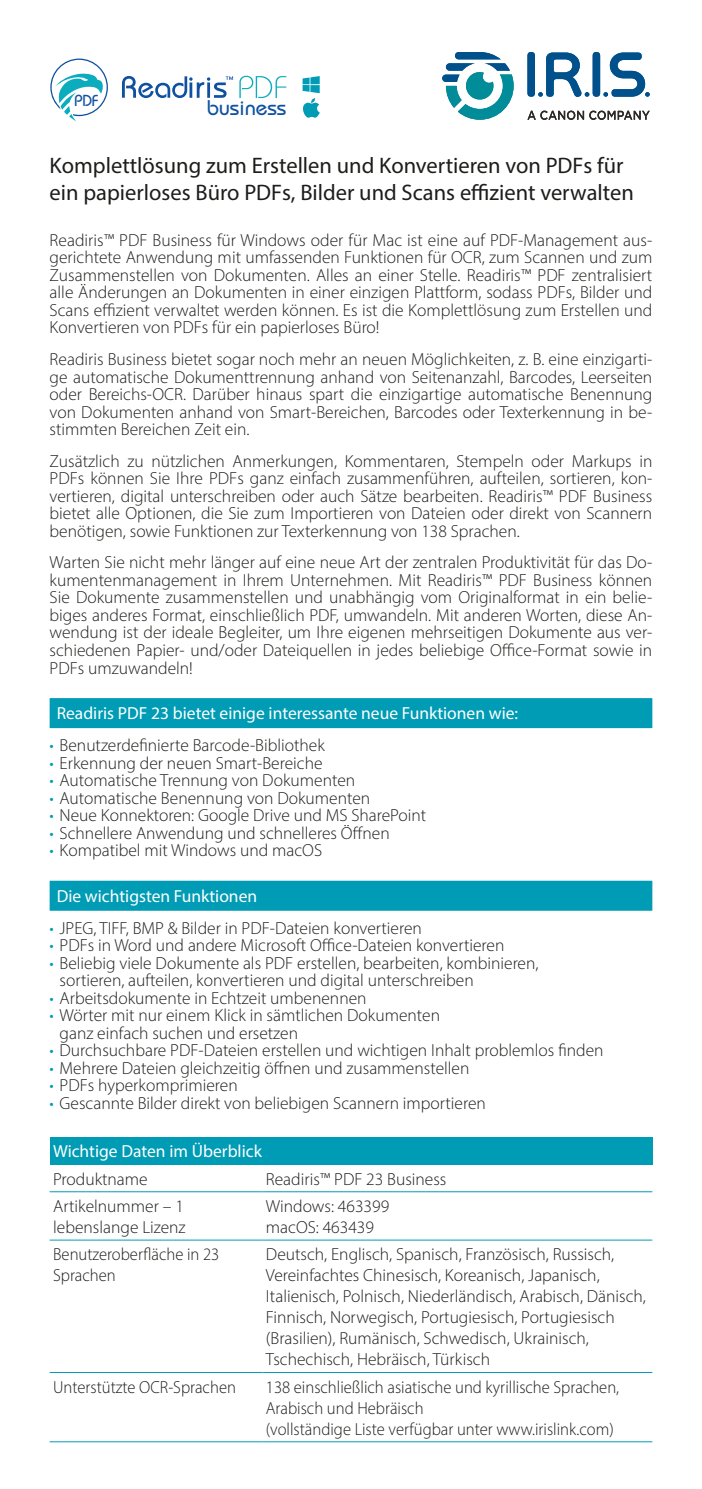
<style>
.page{position:relative;width:702px;height:1489px;background:#fff}
.page>*{position:absolute;margin:0;border:0;box-sizing:border-box;transform-origin:0 0}
.slogan{font:22.5px/27px "Myriad Pro";color:#1d1d1b}
.t1{font:500 21.25px "Bauhaus Std";color:#0f51a0}
.texte{font:300 17.5px/17.5px "Myriad Pro";color:#1d1d1b;text-align:justify}
.texte-2{font:300 17.5px/21px "Myriad Pro";color:#1d1d1b;scale:.95 1}
.text_table{font:300 17.5px/21px "Myriad Pro";color:#1d1d1b}
.subtitle{font:17.5px "Myriad Pro";color:#fff}
.title_table{font:17.5px "Myriad Pro";color:#fff}
.t2{font:500 16px "Bauhaus Std";color:#0f51a0}
.s1{color:#009cb5}
</style>
<div class="page">
<div style="left:50px;top:698px;width:602px;height:30px;background:#009cb5"></div>
<div style="left:50px;top:880px;width:602px;height:30px;background:#009cb5"></div>
<div style="left:50px;top:1137px;width:602px;height:27px;background:#009cb5"></div>
<hr style="left:50px;top:1191px;width:212px;height:1px;background:#009cb5">
<hr style="left:262px;top:1191px;width:390px;height:1px;background:#009cb5">
<hr style="left:50px;top:1239px;width:212px;height:1px;background:#009cb5">
<hr style="left:262px;top:1239px;width:390px;height:1px;background:#009cb5">
<hr style="left:50px;top:1371px;width:212px;height:1px;background:#009cb5">
<hr style="left:262px;top:1371px;width:390px;height:1px;background:#009cb5">
<hr style="left:50px;top:1441px;width:212px;height:1px;background:#009cb5">
<hr style="left:262px;top:1441px;width:390px;height:1px;background:#009cb5">
<svg style="left:122px;top:76px;width:111px;height:22px"></svg>
<svg style="left:239px;top:76px;width:47px;height:22px"></svg>
<svg style="left:50px;top:59px;width:58px;height:62px"></svg>
<svg style="left:302px;top:76px;width:18px;height:42px"></svg>
<svg style="left:442px;top:52px;width:71px;height:68px"></svg>
<svg style="left:527px;top:111px;width:122px;height:9px"></svg>
<div style="left:527px;top:52px;width:8px;height:45px;background:#00508c;border-radius:4px"></div>
<div style="left:592px;top:52px;width:8px;height:45px;background:#00508c;border-radius:4px"></div>
<svg style="left:603px;top:53px;width:46px;height:44px"></svg>
<svg style="left:538px;top:53px;width:51px;height:44px"></svg>
<p class="t2" style="left:74px;top:91px;width:25px">PDF</p>
<p class="t1" style="left:207px;top:95px;width:81px">business</p>
<p class="slogan" style="left:50px;top:151px;width:586px">Komplettlösung zum Erstellen und Konvertieren von PDFs für ein papierloses Büro PDFs, Bilder und Scans effizient verwalten</p>
<p class="texte" style="left:50px;top:231px;width:604px">Readiris™ PDF Business für Windows oder für Mac ist eine auf PDF-Management aus&shy;gerichtete Anwendung mit umfassenden Funktionen für OCR, zum Scannen und zum Zusammenstellen von Dokumenten. Alles an einer Stelle. Readiris™ PDF zentralisiert alle Änderungen an Dokumenten in einer einzigen Plattform, sodass PDFs, Bilder und Scans effizient verwaltet werden können. Es ist die Komplettlösung zum Erstellen und Konvertieren von PDFs für ein papierloses Büro!</p>
<p class="texte" style="left:50px;top:350px;width:604px">Readiris Business bietet sogar noch mehr an neuen Möglichkeiten, z. B. eine einzigarti&shy;ge automatische Dokumenttrennung anhand von Seitenanzahl, Barcodes, Leerseiten oder Bereichs-OCR. Darüber hinaus spart die einzigartige automatische Benennung von Dokumenten anhand von Smart-Bereichen, Barcodes oder Texterkennung in be&shy;stimmten Bereichen Zeit ein.</p>
<p class="texte" style="left:50px;top:452px;width:604px">Zusätzlich zu nützlichen Anmerkungen, Kommentaren, Stempeln oder Markups in PDFs können Sie Ihre PDFs ganz einfach zusammenführen, aufteilen, sortieren, kon&shy;vertieren, digital unterschreiben oder auch Sätze bearbeiten. Readiris™ PDF Business bietet alle Optionen, die Sie zum Importieren von Dateien oder direkt von Scannern benötigen, sowie Funktionen zur Texterkennung von 138 Sprachen.</p>
<p class="texte" style="left:50px;top:553px;width:604px">Warten Sie nicht mehr länger auf eine neue Art der zentralen Produktivität für das Do&shy;kumentenmanagement in Ihrem Unternehmen. Mit Readiris™ PDF Business können Sie Dokumente zusammenstellen und unabhängig vom Originalformat in ein belie&shy;biges anderes Format, einschließlich PDF, umwandeln. Mit anderen Worten, diese An&shy;wendung ist der ideale Begleiter, um Ihre eigenen mehrseitigen Dokumente aus ver&shy;schiedenen Papier- und/oder Dateiquellen in jedes beliebige Office-Format sowie in PDFs umzuwandeln!</p>
<p class="subtitle" style="left:57px;top:702px;width:463px">Readiris PDF 23 bietet einige interessante neue Funktionen wie:</p>
<p class="texte" style="left:50px;top:736px;width:277px"><span class="s1">•</span> Benutzerdefinierte Barcode-Bibliothek</p>
<p class="texte" style="left:50px;top:753px;width:274px"><span class="s1">•</span> Erkennung der neuen Smart-Bereiche</p>
<p class="texte" style="left:50px;top:771px;width:307px"><span class="s1">•</span> Automatische Trennung von Dokumenten</p>
<p class="texte" style="left:50px;top:788px;width:322px"><span class="s1">•</span> Automatische Benennung von Dokumenten</p>
<p class="texte" style="left:50px;top:806px;width:378px"><span class="s1">•</span> Neue Konnektoren: Google Drive und MS SharePoint</p>
<p class="texte" style="left:50px;top:823px;width:341px"><span class="s1">•</span> Schnellere Anwendung und schnelleres Öffnen</p>
<p class="texte" style="left:50px;top:841px;width:274px"><span class="s1">•</span> Kompatibel mit Windows und macOS</p>
<p class="subtitle" style="left:57px;top:885px;width:202px">Die wichtigsten Funktionen</p>
<p class="texte" style="left:50px;top:918px;width:374px"><span class="s1">•</span> JPEG, TIFF, BMP &amp; Bilder in PDF-Dateien konvertieren</p>
<p class="texte" style="left:50px;top:936px;width:456px"><span class="s1">•</span> PDFs in Word und andere Microsoft Office-Dateien konvertieren</p>
<p class="texte" style="left:60px;top:953px;width:480px;text-indent:-10px"><span class="s1">•</span> Beliebig viele Dokumente als PDF erstellen, bearbeiten, kombinieren, sortieren, aufteilen, konvertieren und digital unterschreiben</p>
<p class="texte" style="left:50px;top:988px;width:318px"><span class="s1">•</span> Arbeitsdokumente in Echtzeit umbenennen</p>
<p class="texte" style="left:60px;top:1006px;width:382px;text-indent:-10px"><span class="s1">•</span> Wörter mit nur einem Klick in sämtlichen Dokumenten ganz einfach suchen und ersetzen</p>
<p class="texte" style="left:50px;top:1041px;width:555px"><span class="s1">•</span> Durchsuchbare PDF-Dateien erstellen und wichtigen Inhalt problemlos finden</p>
<p class="texte" style="left:50px;top:1058px;width:421px"><span class="s1">•</span> Mehrere Dateien gleichzeitig öffnen und zusammenstellen</p>
<p class="texte" style="left:50px;top:1076px;width:189px"><span class="s1">•</span> PDFs hyperkomprimieren</p>
<p class="texte" style="left:50px;top:1093px;width:438px"><span class="s1">•</span> Gescannte Bilder direkt von beliebigen Scannern importieren</p>
<p class="title_table" style="left:53px;top:1140px;width:210px">Wichtige Daten im Überblick</p>
<p class="text_table" style="left:53px;top:1168px;width:96px">Produktname</p>
<p class="text_table" style="left:266px;top:1168px;width:182px">Readiris™ PDF 23 Business</p>
<p class="text_table" style="left:53px;top:1195px;width:134px">Artikelnummer – 1 lebenslange Lizenz</p>
<p class="text_table" style="left:266px;top:1195px;width:125px">Windows: 463399 macOS: 463439</p>
<p class="texte-2" style="left:53px;top:1243px;width:176px">Benutzeroberfläche in 23<br>Sprachen</p>
<p class="texte" style="left:266px;top:1243px;width:381px;line-height:21px;text-align:left">Deutsch, Englisch, Spanisch, Französisch, Russisch, Vereinfachtes Chinesisch, Koreanisch, Japanisch, Italienisch, Polnisch, Niederländisch, Arabisch, Dänisch, Finnisch, Norwegisch, Portugiesisch, Portugiesisch (Brasilien), Rumänisch, Schwedisch, Ukrainisch, Tschechisch, Hebräisch, Türkisch</p>
<p class="texte-2" style="left:53px;top:1375px;width:194px">Unterstützte OCR-Sprachen</p>
<p class="texte-2" style="left:266px;top:1375px;width:373px">138 einschließlich asiatische und kyrillische Sprachen,<br>Arabisch und Hebräisch</p>
<p class="texte-2" style="left:266px;top:1417px;width:367px">(vollständige Liste verfügbar unter www.irislink.com)</p>
</div>
